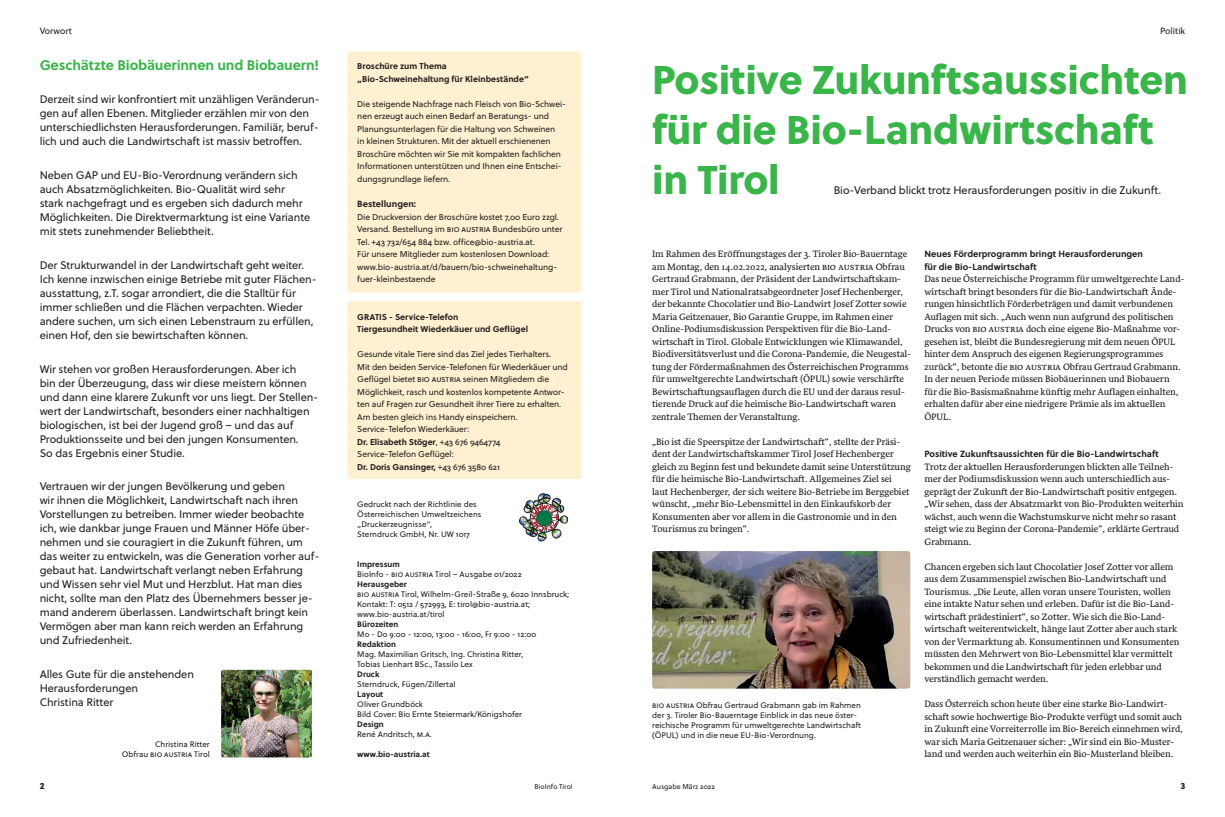
<style>
.page{position:relative;width:1225px;height:817px;background:#fff}
.page>*{position:absolute;margin:0;border:0;box-sizing:border-box;transform-origin:0 0}
.t1{font:40px/50px "Soleil Xb";letter-spacing:-.005em;color:#3ab54a}
.t2{font:700 14px "Soleil";letter-spacing:-.01em;color:#3ab54a}
.t3{font:11px/14px "Soleil";letter-spacing:-.01em;color:#231f20}
.t4{font:9.5px/12.5px "Sirba";color:#231f20}
.t5{font:700 9px/12.5px "Soleil";color:#231f20}
.t6{font:9px "Soleil";color:#231f20}
.t7{font:9px "Soleil Xb";color:#231f20}
.t8{font:8.5px/12.5px "Soleil";letter-spacing:-.01em;color:#231f20}
.t9{font:700 8.5px/12.5px "Soleil";color:#231f20}
.t10{font:8px/10px "Soleil";color:#231f20}
.t11{font:700 8px "Soleil";color:#231f20}
.t12{font:7px "Soleil";color:#231f20}
.s1{font-weight:700}
</style>
<div class="page">
<img style="left:652px;top:551px;width:258px;height:137px">
<img style="left:221px;top:669px;width:91px;height:88px">
<div style="left:347px;top:51px;width:234px;height:241px;background:#fef0d0;border-radius:3px"></div>
<div style="left:347px;top:301px;width:234px;height:178px;background:#fef0d0;border-radius:3px"></div>
<img style="left:519px;top:493px;width:49px;height:48px">
<p class="t6" style="left:40px;top:25px;width:34px">Vorwort</p>
<h2 class="t2" style="left:40px;top:55px;width:281px">Geschätzte Biobäuerinnen und Biobauern!</h2>
<p class="t3" style="left:40px;top:93px;width:282px">Derzeit sind wir konfrontiert mit unzähligen Veränderun&shy;gen auf allen Ebenen. Mitglieder erzählen mir von den unterschiedlichsten Herausforderungen. Familiär, beruf&shy;lich und auch die Landwirtschaft ist massiv betroffen.</p>
<p class="t3" style="left:40px;top:168px;width:272px">Neben GAP und EU-Bio-Verordnung verändern sich auch Absatzmöglichkeiten. Bio-Qualität wird sehr stark nachgefragt und es ergeben sich dadurch mehr Möglichkeiten. Die Direktvermarktung ist eine Variante mit stets zunehmender Beliebtheit.</p>
<p class="t3" style="left:40px;top:258px;width:278px">Der Strukturwandel in der Landwirtschaft geht weiter.<br>Ich kenne inzwischen einige Betriebe mit guter Flächen&shy;ausstattung, z.T. sogar arrondiert, die die Stalltür für immer schließen und die Flächen verpachten. Wieder andere suchen, um sich einen Lebenstraum zu erfüllen, einen Hof, den sie bewirtschaften können.</p>
<p class="t3" style="left:40px;top:362px;width:280px">Wir stehen vor großen Herausforderungen. Aber ich<br>bin der Überzeugung, dass wir diese meistern können und dann eine klarere Zukunft vor uns liegt. Der Stellen&shy;wert der Landwirtschaft, besonders einer nachhaltigen biologischen, ist bei der Jugend groß – und das auf Produktionsseite und bei den jungen Konsumenten.<br>So das Ergebnis einer Studie.</p>
<p class="t3" style="left:40px;top:479px;width:281px">Vertrauen wir der jungen Bevölkerung und geben<br>wir ihnen die Möglichkeit, Landwirtschaft nach ihren Vorstellungen zu betreiben. Immer wieder beobachte ich, wie dankbar junge Frauen und Männer Höfe über&shy;nehmen und sie couragiert in die Zukunft führen, um das weiter zu entwickeln, was die Generation vorher auf&shy;gebaut hat. Landwirtschaft verlangt neben Erfahrung und Wissen sehr viel Mut und Herzblut. Hat man dies nicht, sollte man den Platz des Übernehmers besser je&shy;mand anderem überlassen. Landwirtschaft bringt kein Vermögen aber man kann reich werden an Erfahrung und Zufriedenheit.</p>
<p class="t3" style="left:40px;top:667px;width:156px">Alles Gute für die anstehenden<br>Herausforderungen<br>Christina Ritter</p>
<p class="t10" style="left:122px;top:739px;width:90px;text-align:right">Christina Ritter<br>Obfrau BIO AUSTRIA Tirol</p>
<p class="t9" style="left:357px;top:60px;width:173px">Broschüre zum Thema „Bio-Schweinehaltung für Kleinbestände“</p>
<p class="t8" style="left:357px;top:98px;width:210px">Die steigende Nachfrage nach Fleisch von Bio-Schwei&shy;nen erzeugt auch einen Bedarf an Beratungs- und Planungsunterlagen für die Haltung von Schweinen<br>in kleinen Strukturen. Mit der aktuell erschienenen Broschüre möchten wir Sie mit kompakten fachlichen Informationen unterstützen und Ihnen eine Entschei&shy;dungsgrundlage liefern.</p>
<p class="t5" style="left:357px;top:198px;width:60px">Bestellungen:</p>
<p class="t8" style="left:357px;top:210px;width:207px">Die Druckversion der Broschüre kostet 7,00 Euro zzgl.<br>Versand. Bestellung im BIO AUSTRIA Bundesbüro unter Tel. +43 732/654 884 bzw. office@bio-austria.at.<br>Für unsere Mitglieder zum kostenlosen Download: www.bio-austria.at/d/bauern/bio-schweinehaltung&shy;fuer-kleinbestaende</p>
<p class="t9" style="left:357px;top:310px;width:172px">GRATIS - Service-Telefon<br>Tiergesundheit Wiederkäuer und Geflügel</p>
<p class="t8" style="left:357px;top:348px;width:212px">Gesunde vitale Tiere sind das Ziel jedes Tierhalters.<br>Mit den beiden Service-Telefonen für Wiederkäuer und Geflügel bietet BIO AUSTRIA seinen Mitgliedern die Möglichkeit, rasch und kostenlos kompetente Antwor&shy;ten auf Fragen zur Gesundheit ihrer Tiere zu erhalten.<br>Am besten gleich ins Handy einspeichern.<br>Service-Telefon Wiederkäuer:<br><span class="s1">Dr. Elisabeth Stöger</span>, +43 676 9464774<br>Service-Telefon Geflügel:<br><span class="s1">Dr. Doris Gansinger,</span> +43 676 3580 621</p>
<p class="t10" style="left:357px;top:499px;width:126px">Gedruckt nach der Richtlinie des<br>Österreichischen Umweltzeichens „Druckerzeugnisse“,<br>Sterndruck GmbH, Nr. UW 1017</p>
<p class="t11" style="left:357px;top:559px;width:44px">Impressum</p>
<p class="t10" style="left:357px;top:569px;width:166px">BioInfo - BIO AUSTRIA Tirol – Ausgabe 01/2022</p>
<p class="t11" style="left:357px;top:579px;width:51px">Herausgeber</p>
<p class="t10" style="left:357px;top:589px;width:213px">BIO AUSTRIA Tirol, Wilhelm-Greil-Straße 9, 6020 Innsbruck;<br>Kontakt: T: 0512 / 572993, E: tirol@bio-austria.at; www.bio-austria.at/tirol</p>
<p class="t11" style="left:357px;top:619px;width:43px">Bürozeiten</p>
<p class="t10" style="left:357px;top:629px;width:180px">Mo - Do 9:00 - 12:00, 13:00 - 16:00, Fr 9:00 - 12:00</p>
<p class="t11" style="left:357px;top:639px;width:40px">Redaktion</p>
<p class="t10" style="left:357px;top:649px;width:167px">Mag. Maximilian Gritsch, Ing. Christina Ritter,<br>Tobias Lienhart BSc., Tassilo Lex</p>
<p class="t11" style="left:357px;top:669px;width:24px">Druck</p>
<p class="t10" style="left:357px;top:679px;width:100px">Sterndruck, Fügen/Zillertal</p>
<p class="t11" style="left:357px;top:689px;width:28px">Layout</p>
<p class="t10" style="left:357px;top:699px;width:166px">Oliver Grundböck<br>Bild Cover: Bio Ernte Steiermark/Königshofer</p>
<p class="t11" style="left:357px;top:719px;width:28px">Design</p>
<p class="t10" style="left:357px;top:729px;width:76px">René Andritsch, m.a.</p>
<p class="t11" style="left:357px;top:749px;width:74px">www.bio-austria.at</p>
<p class="t6" style="left:1160px;top:25px;width:26px">Politik</p>
<h1 class="t1" style="left:652px;top:56px;width:537px">Positive Zukunftsaussichten für die Bio-Landwirtschaft in Tirol</h1>
<p class="t3" style="left:833px;top:184px;width:329px">Bio-Verband blickt trotz Herausforderungen positiv in die Zukunft.</p>
<p class="t4" style="left:652px;top:248px;width:260px">Im Rahmen des Eröffnungstages der 3. Tiroler Bio-Bauerntage am Montag, den 14.02.2022, analysierten BIO AUSTRIA Obfrau Gertraud Grabmann, der Präsident der Landwirtschaftskam&shy;mer Tirol und Nationalratsabgeordneter Josef Hechenberger, der bekannte Chocolatier und Bio-Landwirt Josef Zotter sowie Maria Geitzenauer, Bio Garantie Gruppe, im Rahmen einer Online-Podiumsdiskussion Perspektiven für die Bio-Land&shy;wirtschaft in Tirol. Globale Entwicklungen wie Klimawandel, Biodiversitätsverlust und die Corona-Pandemie, die Neugestal&shy;tung der Fördermaßnahmen des Österreichischen Programms für umweltgerechte Landwirtschaft (ÖPUL) sowie verschärfte Bewirtschaftungsauflagen durch die EU und der daraus resul&shy;tierende Druck auf die heimische Bio-Landwirtschaft waren zentrale Themen der Veranstaltung.</p>
<p class="t4" style="left:652px;top:435px;width:260px">„Bio ist die Speerspitze der Landwirtschaft“, stellte der Präsi&shy;dent der Landwirtschaftskammer Tirol Josef Hechenberger gleich zu Beginn fest und bekundete damit seine Unterstützung für die heimische Bio-Landwirtschaft. Allgemeines Ziel sei<br>laut Hechenberger, der sich weitere Bio-Betriebe im Berggebiet wünscht, „mehr Bio-Lebensmittel in den Einkaufskorb der Konsumenten aber vor allem in die Gastronomie und in den Tourismus zu bringen“.</p>
<p class="t10" style="left:652px;top:700px;width:210px">BIO AUSTRIA Obfrau Gertraud Grabmann gab im Rahmen der 3. Tiroler Bio-Bauerntage Einblick in das neue öster&shy;reichische Programm für umweltgerechte Landwirtschaft (ÖPUL) und in die neue EU-Bio-Verordnung.</p>
<p class="t5" style="left:924px;top:248px;width:220px">Neues Förderprogramm bringt Herausforderungen für die Bio-Landwirtschaft</p>
<p class="t4" style="left:924px;top:273px;width:261px">Das neue Österreichische Programm für umweltgerechte Land&shy;wirtschaft bringt besonders für die Bio-Landwirtschaft Ände&shy;rungen hinsichtlich Förderbeträgen und damit verbundenen Auflagen mit sich. „Auch wenn nun aufgrund des politischen Drucks von BIO AUSTRIA doch eine eigene Bio-Maßnahme vor&shy;gesehen ist, bleibt die Bundesregierung mit dem neuen ÖPUL hinter dem Anspruch des eigenen Regierungsprogrammes zurück“, betonte die BIO AUSTRIA Obfrau Gertraud Grabmann.<br>In der neuen Periode müssen Biobäuerinnen und Biobauern für die Bio-Basismaßnahme künftig mehr Auflagen einhalten, erhalten dafür aber eine niedrigere Prämie als im aktuellen ÖPUL.</p>
<p class="t5" style="left:924px;top:448px;width:236px">Positive Zukunftsaussichten für die Bio-Landwirtschaft</p>
<p class="t4" style="left:924px;top:460px;width:261px">Trotz der aktuellen Herausforderungen blickten alle Teilneh&shy;mer der Podiumsdiskussion wenn auch unterschiedlich aus&shy;geprägt der Zukunft der Bio-Landwirtschaft positiv entgegen. „Wir sehen, dass der Absatzmarkt von Bio-Produkten weiterhin wächst, auch wenn die Wachstumskurve nicht mehr so rasant steigt wie zu Beginn der Corona-Pandemie“, erklärte Gertraud Grabmann.</p>
<p class="t4" style="left:924px;top:560px;width:257px">Chancen ergeben sich laut Chocolatier Josef Zotter vor allem aus dem Zusammenspiel zwischen Bio-Landwirtschaft und Tourismus. „Die Leute, allen voran unsere Touristen, wollen eine intakte Natur sehen und erleben. Dafür ist die Bio-Land&shy;wirtschaft prädestiniert“, so Zotter. Wie sich die Bio-Land&shy;wirtschaft weiterentwickelt, hänge laut Zotter aber auch stark von der Vermarktung ab. Konsumentinnen und Konsumenten müssten den Mehrwert von Bio-Lebensmittel klar vermittelt bekommen und die Landwirtschaft für jeden erlebbar und verständlich gemacht werden.</p>
<p class="t4" style="left:924px;top:698px;width:260px">Dass Österreich schon heute über eine starke Bio-Landwirt&shy;schaft sowie hochwertige Bio-Produkte verfügt und somit auch in Zukunft eine Vorreiterrolle im Bio-Bereich einnehmen wird, war sich Maria Geitzenauer sicher: „Wir sind ein Bio-Muster&shy;land und werden auch weiterhin ein Bio-Musterland bleiben.</p>
<p class="t7" style="left:40px;top:779px;width:6px">2</p>
<p class="t12" style="left:534px;top:781px;width:40px">BioInfo Tirol</p>
<p class="t12" style="left:652px;top:781px;width:64px">Ausgabe März 2022</p>
<p class="t7" style="left:1180px;top:779px;width:6px">3</p>
</div>
